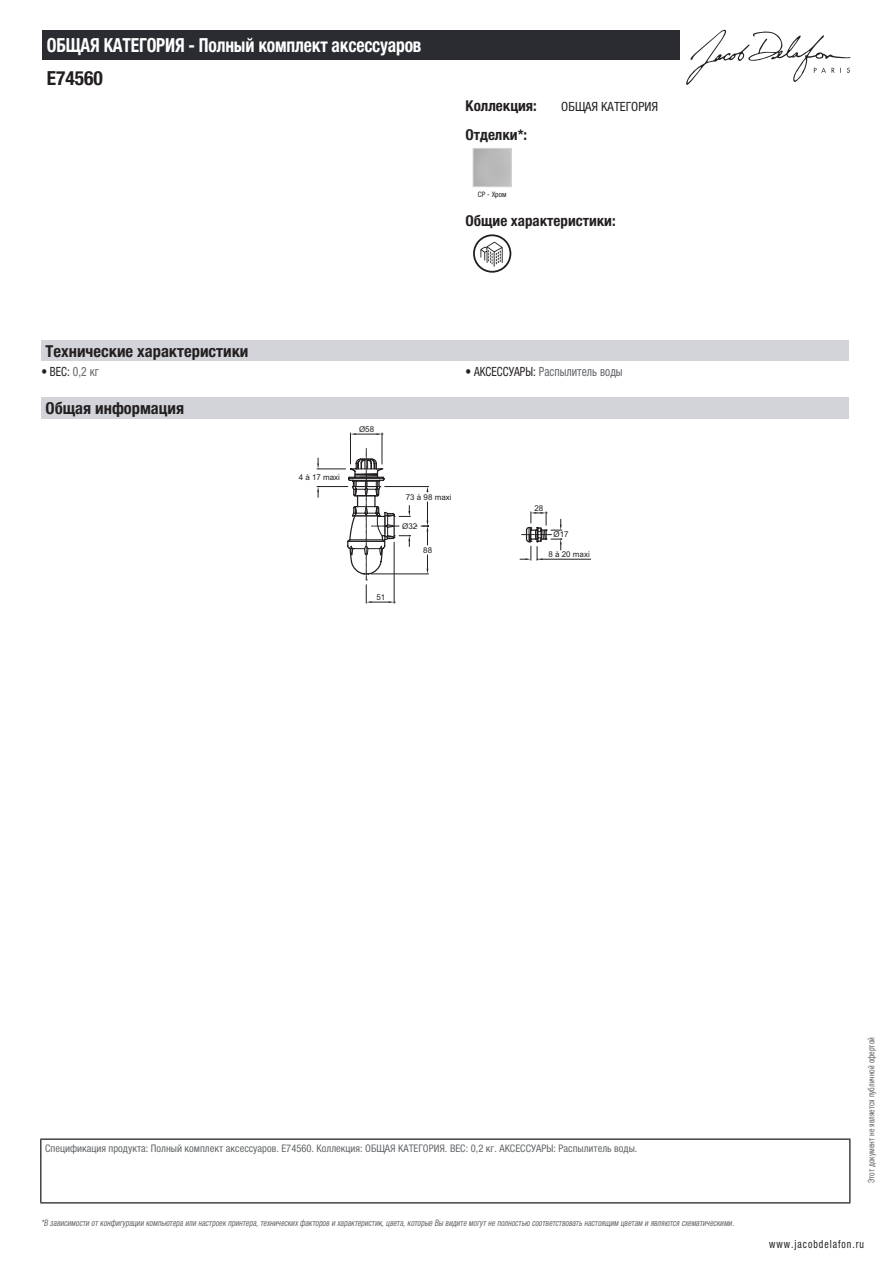
<style>
.page{position:relative;width:893px;height:1263px;background:#fff}
.page>*{position:absolute;margin:0;border:0;box-sizing:border-box;transform-origin:0 0}
.t1{font:700 condensed 19.5px "Helvetica Neue LTCYR";letter-spacing:-.01em;color:#fff;scale:.9 1}
.t2{font:700 condensed 19.5px "Helvetica Neue LTCYR";color:#231f20}
.t3{font:700 condensed 16.5px "Helvetica Neue LTCYR";color:#231f20}
.t4{font:700 condensed 15px "Helvetica Neue LTCYR";color:#231f20}
.t5{font:condensed 12.75px "Helvetica Neue LTCYR";color:#626568;scale:.9 1}
.t6{font:condensed 12.75px "Helvetica Neue LTCYR";color:#231f20}
.t7{font:condensed 12.75px "Helvetica Neue LTCYR";color:#231f20;scale:.9 1}
.t8{font:condensed 11.25px "Helvetica Neue LTCYR";letter-spacing:.1em;color:#231f20;scale:.87 1}
.t9{font:condensed 10.5px "Helvetica Neue LTCYR";color:#626568}
.t10{font:italic condensed 9px "Helvetica Neue LTCYR";color:#626568;scale:.87 1}
.t11{font:condensed 9px "Helvetica Neue LTCYR";color:#626568;scale:.87 1}
.t12{font:7.95px "Arial";color:#231f20}
.t13{font:condensed 7.5px "Helvetica Neue LTCYR";color:#231f20}
.s1{color:#626568}
.s2{color:#231f20}
</style>
<div class="page">
<svg style="left:686px;top:30px;width:164px;height:55px"></svg>
<div style="left:473px;top:148px;width:39px;height:39px;border:1px solid #d3d4da"></div>
<svg style="left:473px;top:234px;width:38px;height:39px"></svg>
<div style="left:41px;top:340px;width:808px;height:22px;background:#d3d4da"></div>
<div style="left:41px;top:397px;width:808px;height:21px;background:#d3d4da"></div>
<hr style="left:350px;top:433px;width:1px;height:31px;background:#231f20">
<hr style="left:382px;top:433px;width:1px;height:31px;background:#231f20">
<svg style="left:351px;top:433px;width:32px;height:2px"></svg>
<hr style="left:542px;top:559px;width:49px;height:1px;background:#231f20">
<svg style="left:317px;top:448px;width:245px;height:155px"></svg>
<div style="left:43px;top:30px;width:637px;height:30px;background:#2a2c32"></div>
<hr style="left:40px;top:1138px;width:810px;height:2px;background:#040503">
<hr style="left:40px;top:1140px;width:1px;height:62px;background:#040503">
<hr style="left:849px;top:1140px;width:1px;height:62px;background:#040503">
<hr style="left:40px;top:1202px;width:810px;height:1px;background:#040503">
<h1 class="t1" style="left:47px;top:34px;width:418px">ОБЩАЯ КАТЕГОРИЯ - Полный комплект аксессуаров</h1>
<h1 class="t2" style="left:47px;top:67px;width:58px">E74560</h1>
<h3 class="t4" style="left:466px;top:97px;width:73px">Коллекция:</h3>
<h3 class="t6" style="left:561px;top:99px;width:98px">ОБЩАЯ КАТЕГОРИЯ</h3>
<h3 class="t4" style="left:466px;top:126px;width:63px">Отделки*:</h3>
<p class="t13" style="left:478px;top:190px;width:30px">CP - Хром</p>
<h3 class="t4" style="left:466px;top:212px;width:152px">Общие характеристики:</h3>
<h2 class="t3" style="left:46px;top:342px;width:204px">Технические характеристики</h2>
<h3 class="t7" style="left:41px;top:364px;width:65px">• ВЕС: <span class="s1">0,2 кг</span></h3>
<h3 class="t5" style="left:466px;top:364px;width:176px"><span class="s2">• АКСЕССУАРЫ:</span> Распылитель воды</h3>
<h2 class="t3" style="left:46px;top:399px;width:140px">Общая информация</h2>
<p class="t12" style="left:299px;top:472px;width:43px">4 à 17 maxi</p>
<p class="t12" style="left:359px;top:424px;width:17px">Ø58</p>
<p class="t12" style="left:376px;top:592px;width:10px">51</p>
<p class="t12" style="left:406px;top:492px;width:47px">73 à 98 maxi</p>
<p class="t12" style="left:402px;top:521px;width:17px">Ø32</p>
<p class="t12" style="left:423px;top:545px;width:10px">88</p>
<p class="t12" style="left:534px;top:503px;width:10px">28</p>
<p class="t12" style="left:554px;top:529px;width:17px">Ø17</p>
<p class="t12" style="left:548px;top:549px;width:43px">8 à 20 maxi</p>
<p class="t9" style="left:45px;top:1142px;width:594px">Спецификация продукта: Полный комплект аксессуаров. E74560. Коллекция: ОБЩАЯ КАТЕГОРИЯ. ВЕС: 0,2 кг. АКСЕССУАРЫ: Распылитель воды.</p>
<p class="t10" style="left:41px;top:1218px;width:800px">*В зависимости отконфигурации компьютера или настроек принтера,техническихфакторов и характеристик,цвета,которые Вы видите могутне полностью соответствоватьнастоящим цветам и являются схематическими.</p>
<p class="t11" style="left:866px;top:1183px;width:169px;rotate:-90deg">Этот документ не является публичной офертой</p>
<p class="t8" style="left:769px;top:1237px;width:110px">www.jacobdelafon.ru</p>
</div>
